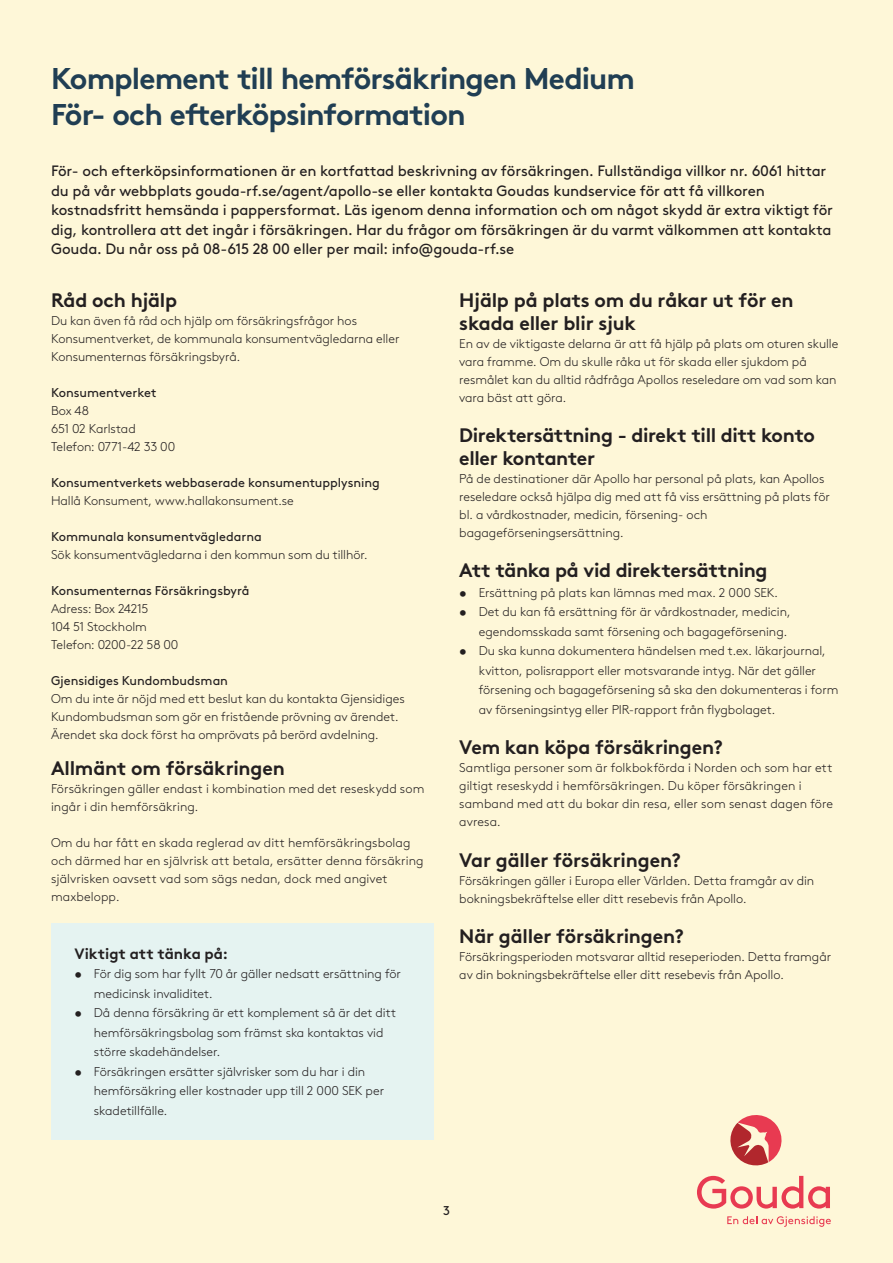
<style>
.page{position:relative;width:893px;height:1263px;background:#fef7d8}
.page>*{position:absolute;margin:0;border:0;box-sizing:border-box;transform-origin:0 0}
.t1{font:700 30px/36px "Gjen Brown OT";letter-spacing:-.03em;color:#203e53}
.t2{font:700 19.5px/22.5px "Gjen Brown OT";letter-spacing:-.015em;color:#231f20}
.t3{font:15px/19.5px "Gjen Brown OT";letter-spacing:-.01em;color:#231f20}
.t4{font:15px "Gjen Brown OT Bold Alt";letter-spacing:-.005em;color:#231f20}
.t5{font:300 12.75px/18px "Gjen Brown OT";color:#231f20}
.t6{font:12.75px "Gjen Brown OT";color:#231f20}
.s1{font-weight:700}
</style>
<div class="page">
<svg style="left:730px;top:1115px;width:52px;height:51px"></svg>
<svg style="left:697px;top:1176px;width:133px;height:32px"></svg>
<svg style="left:727px;top:1216px;width:104px;height:11px"></svg>
<div style="left:51px;top:923px;width:383px;height:217px;background:#e5f3f1"></div>
<h1 class="t1" style="left:51px;top:57px;width:585px">Komplement till hemförsäkringen Medium<br>För- och efterköpsinformation</h1>
<p class="t3" style="left:51px;top:160px;width:783px">För- och efterköpsinformationen är en kortfattad beskrivning av försäkringen. Fullständiga villkor nr. 6061 hittar du på vår webbplats gouda-rf.se/agent/apollo-se eller kontakta Goudas kundservice för att få villkoren kostnadsfritt hemsända i pappersformat. Läs igenom denna information och om något skydd är extra viktigt för dig, kontrollera att det ingår i försäkringen. Har du frågor om försäkringen är du varmt välkommen att kontakta Gouda. Du når oss på 08-615 28 00 eller per mail: info@gouda-rf.se</p>
<h2 class="t2" style="left:51px;top:287px;width:128px">Råd och hjälp</h2>
<p class="t5" style="left:51px;top:311px;width:350px">Du kan även få råd och hjälp om försäkringsfrågor hos<br>Konsumentverket, de kommunala konsumentvägledarna eller<br>Konsumenternas försäkringsbyrå.</p>
<p class="t6" style="left:51px;top:383px;width:107px">Konsumentverket</p>
<p class="t5" style="left:51px;top:401px;width:126px">Box 48<br>651 02 Karlstad<br>Telefon: 0771-42 33 00</p>
<p class="t6" style="left:51px;top:473px;width:330px">Konsumentverkets webbaserade konsumentupplysning</p>
<p class="t5" style="left:51px;top:491px;width:244px">Hallå Konsument, www.hallakonsument.se</p>
<p class="t6" style="left:51px;top:527px;width:212px">Kommunala konsumentvägledarna</p>
<p class="t5" style="left:51px;top:545px;width:318px">Sök konsumentvägledarna i den kommun som du tillhör.</p>
<p class="t6" style="left:51px;top:581px;width:200px">Konsumenternas Försäkringsbyrå</p>
<p class="t5" style="left:51px;top:599px;width:129px">Adress: Box 24215<br>104 51 Stockholm<br>Telefon: 0200-22 58 00</p>
<p class="t6" style="left:51px;top:671px;width:179px">Gjensidiges Kundombudsman</p>
<p class="t5" style="left:51px;top:689px;width:355px">Om du inte är nöjd med ett beslut kan du kontakta Gjensidiges<br>Kundombudsman som gör en fristående prövning av ärendet.<br>Ärendet ska dock först ha omprövats på berörd avdelning.</p>
<h2 class="t2" style="left:51px;top:755px;width:235px">Allmänt om försäkringen</h2>
<p class="t5" style="left:51px;top:779px;width:375px">Försäkringen gäller endast i kombination med det reseskydd som ingår i din hemförsäkring.</p>
<p class="t5" style="left:51px;top:833px;width:374px">Om du har fått en skada reglerad av ditt hemförsäkringsbolag och därmed har en självrisk att betala, ersätter denna försäkring självrisken oavsett vad som sägs nedan, dock med angivet maxbelopp.</p>
<p class="t4" style="left:74px;top:941px;width:155px">Viktigt att tänka på:</p>
<p class="t5" style="left:94px;top:963px;width:309px;line-height:19.5px;text-indent:-19px"><span class="s1">•</span> För dig som har fyllt 70 år gäller nedsatt ersättning för medicinsk invaliditet.</p>
<p class="t5" style="left:94px;top:1002px;width:304px;line-height:19.5px;text-indent:-19px"><span class="s1">•</span> Då denna försäkring är ett komplement så är det ditt hemförsäkringsbolag som främst ska kontaktas vid större skadehändelser.</p>
<p class="t5" style="left:94px;top:1061px;width:292px;line-height:19.5px;text-indent:-19px"><span class="s1">•</span> Försäkringen ersätter självrisker som du har i din hemförsäkring eller kostnader upp till 2 000 SEK per skadetillfälle.</p>
<h2 class="t2" style="left:459px;top:287px;width:336px">Hjälp på plats om du råkar ut för en skada eller blir sjuk</h2>
<p class="t5" style="left:459px;top:333px;width:381px">En av de viktigaste delarna är att få hjälp på plats om oturen skulle vara framme. Om du skulle råka ut för skada eller sjukdom på resmålet kan du alltid rådfråga Apollos reseledare om vad som kan vara bäst att göra.</p>
<h2 class="t2" style="left:459px;top:422px;width:357px">Direktersättning - direkt till ditt konto eller kontanter</h2>
<p class="t5" style="left:459px;top:468px;width:372px">På de destinationer där Apollo har personal på plats, kan Apollos reseledare också hjälpa dig med att få viss ersättning på plats för bl. a vårdkostnader, medicin, försening- och bagageförseningsersättning.</p>
<h2 class="t2" style="left:459px;top:557px;width:310px">Att tänka på vid direktersättning</h2>
<p class="t5" style="left:459px;top:582px;width:320px"><span class="s1">•</span> Ersättning på plats kan lämnas med max. 2 000 SEK.</p>
<p class="t5" style="left:459px;top:601px;width:333px;line-height:19.5px;text-align:right"><span class="s1">•</span> Det du kan få ersättning för är vårdkostnader, medicin, egendomsskada samt försening och bagageförsening.</p>
<p class="t5" style="left:479px;top:640px;width:361px;line-height:19.5px;text-indent:-19px"><span class="s1">•</span> Du ska kunna dokumentera händelsen med t.ex. läkarjournal, kvitton, polisrapport eller motsvarande intyg. När det gäller försening och bagageförsening så ska den dokumenteras i form av förseningsintyg eller PIR-rapport från flygbolaget.</p>
<h2 class="t2" style="left:459px;top:734px;width:265px">Vem kan köpa försäkringen?</h2>
<p class="t5" style="left:459px;top:758px;width:375px">Samtliga personer som är folkbokförda i Norden och som har ett giltigt reseskydd i hemförsäkringen. Du köper försäkringen i samband med att du bokar din resa, eller som senast dagen före avresa.</p>
<h2 class="t2" style="left:459px;top:846px;width:223px">Var gäller försäkringen?</h2>
<p class="t5" style="left:459px;top:870px;width:356px">Försäkringen gäller i Europa eller Världen. Detta framgår av din bokningsbekräftelse eller ditt resebevis från Apollo.</p>
<h2 class="t2" style="left:459px;top:923px;width:226px">När gäller försäkringen?</h2>
<p class="t5" style="left:459px;top:947px;width:373px">Försäkringsperioden motsvarar alltid reseperioden. Detta framgår av din bokningsbekräftelse eller ditt resebevis från Apollo.</p>
<p class="t6" style="left:443px;top:1201px;width:8px">3</p>
</div>
